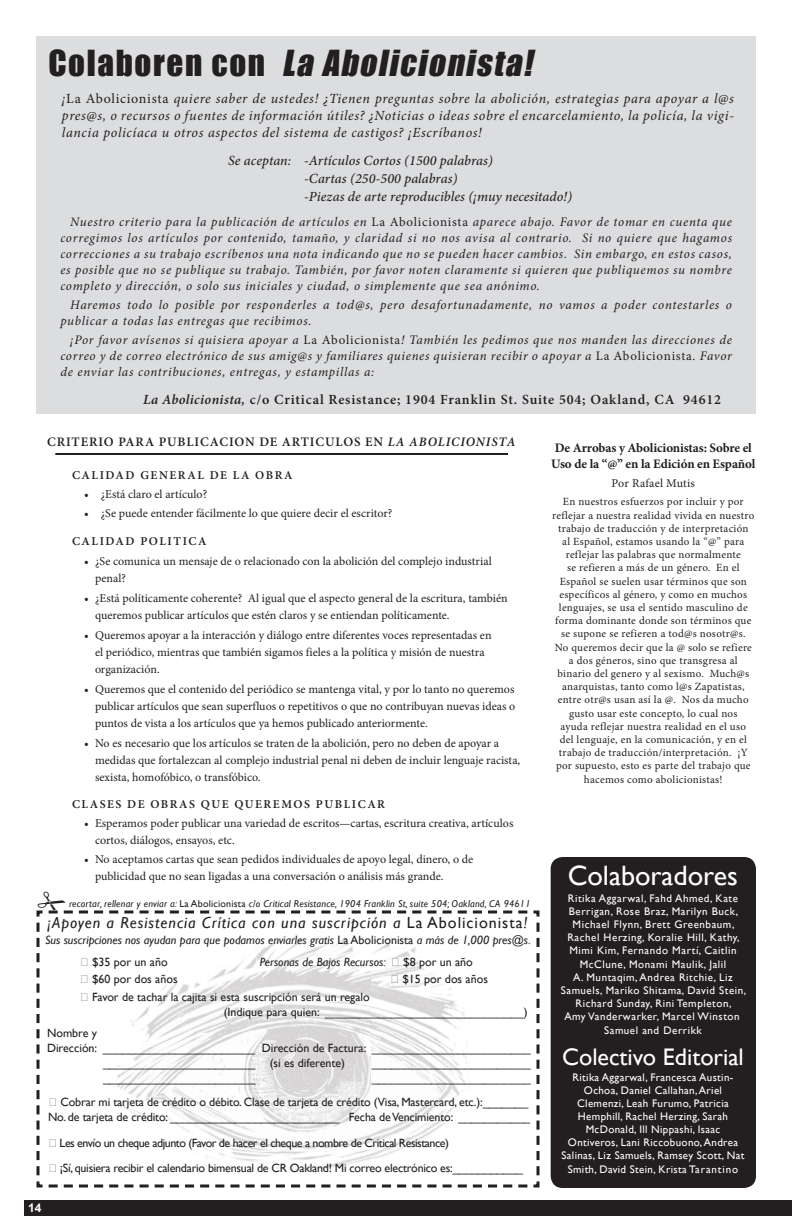
<style>
.page{position:relative;width:792px;height:1224px;background:#fff}
.page>*{position:absolute;margin:0;border:0;box-sizing:border-box;transform-origin:0 0}
.t1{font:italic 33px "Impact";color:#231f20}
.t2{font:28px "Gill Sans";color:#fff}
.t3{font:24px "Gill Sans";color:#fff}
.t4{font:italic 16px "Gill Sans";letter-spacing:.06em;color:#231f20}
.t5{font:italic 14px/17px "Minion Pro";letter-spacing:.045em;color:#231f20;text-align:justify}
.t6{font:italic 500 14px/18px "Minion Pro";letter-spacing:.005em;color:#231f20}
.t7{font:600 14px "Minion Pro";letter-spacing:.06em;color:#231f20}
.t8{font:italic 13px/16px "Minion Pro";letter-spacing:.055em;color:#231f20;text-align:justify}
.t9{font:700 13px/15.6px "Minion Pro";letter-spacing:-.01em;color:#231f20}
.t10{font:600 13px "Minion Pro";letter-spacing:.07em;color:#231f20}
.t11{font:12px/17px "Minion Pro";color:#231f20}
.t12{font:12px/17px "Gill Sans";letter-spacing:-.01em;color:#231f20}
.t13{font:12px/26px "Gill Sans";letter-spacing:-.04em;color:#231f20}
.t14{font:italic 12px/22.3px "Gill Sans";color:#231f20}
.t15{font:600 12px "Minion Pro";letter-spacing:.13em;color:#231f20}
.t16{font:700 12px "Arial";color:#fff}
.t17{font:11px/13.2px "Minion Pro";letter-spacing:.025em;color:#231f20;text-align:center}
.t18{font:11px/13.2px "Gill Sans";letter-spacing:.05em;color:#fff;text-align:center}
.t19{font:11px/13px "Gill Sans";letter-spacing:.03em;color:#fff;text-align:center}
.t20{font:italic 10px "Gill Sans";letter-spacing:.02em;color:#231f20}
.s1{font-style:normal}
.s2{font-style:italic}
.s3{color:#231f20}
</style>
<div class="page">
<div style="left:24px;top:1200px;width:768px;height:15px;background:#231f20"></div>
<div style="left:24px;top:1200px;width:768px;height:16px;border:1px solid #231f20"></div>
<div style="left:36px;top:36px;width:720px;height:378px;background:#dcdddf"></div>
<svg style="left:36px;top:910px;width:504px;height:278px"></svg>
<hr style="left:55px;top:453px;width:453px;height:2px;background:#231f20">
<div style="left:551px;top:857px;width:205px;height:331px;background:#231f20;border-radius:12px"></div>
<svg style="left:50px;top:1165px;width:6px;height:7px"></svg>
<svg style="left:81px;top:959px;width:6px;height:7px"></svg>
<svg style="left:81px;top:976px;width:6px;height:7px"></svg>
<svg style="left:393px;top:959px;width:6px;height:7px"></svg>
<svg style="left:392px;top:976px;width:6px;height:7px"></svg>
<svg style="left:81px;top:994px;width:6px;height:7px"></svg>
<svg style="left:50px;top:1099px;width:6px;height:7px"></svg>
<svg style="left:50px;top:1140px;width:6px;height:7px"></svg>
<svg style="left:38px;top:910px;width:489px;height:3px"></svg>
<h1 class="t1" style="left:48px;top:38px;width:494px"><span class="s1">C o l a b o r e n c o n</span> La Abolicionista!</h1>
<p class="t5" style="left:62px;top:90px;width:674px">¡<span class="s1">La Abolicionista</span> quiere saber de ustedes! ¿Tienen preguntas sobre la abolición, estrategias para apoyar a l@s pres@s, o recursos o fuentes de información útiles? ¿Noticias o ideas sobre el encarcelamiento, la policía, la vigi&shy;lancia policíaca u otros aspectos del sistema de castigos? ¡Escríbanos!</p>
<p class="t6" style="left:304px;top:152px;width:269px;text-indent:-76px">Se aceptan: -Artículos Cortos (1500 palabras)<br>-Cartas (250-500 palabras)<br>-Piezas de arte reproducibles (¡muy necesitado!)</p>
<p class="t8" style="left:60px;top:214px;width:673px;text-indent:10px">Nuestro criterio para la publicación de artículos en <span class="s1">La Abolicionista</span> aparece abajo. Favor de tomar en cuenta que corregimos los artículos por contenido, tamaño, y claridad si no nos avisa al contrario. Si no quiere que hagamos correcciones a su trabajo escríbenos una nota indicando que no se pueden hacer cambios. Sin embargo, en estos casos, es posible que no se publique su trabajo. También, por favor noten claramente si quieren que publiquemos su nombre completo y dirección, o solo sus iniciales y ciudad, o simplemente que sea anónimo.</p>
<p class="t8" style="left:60px;top:297px;width:673px;text-indent:10px">Haremos todo lo posible por responderles a tod@s, pero desafortunadamente, no vamos a poder contestarles o publicar a todas las entregas que recibimos.</p>
<p class="t8" style="left:60px;top:332px;width:673px;text-indent:10px">¡Por favor avísenos si quisiera apoyar a <span class="s1">La Abolicionista</span>! También les pedimos que nos manden las direcciones de correo y de correo electrónico de sus amig@s y familiares quienes quisieran recibir o apoyar a <span class="s1">La Abolicionista</span>. Favor de enviar las contribuciones, entregas, y estampillas a:</p>
<p class="t7" style="left:143px;top:389px;width:580px"><span class="s2">La Abolicionista,</span> c/o Critical Resistance; 1904 Franklin St. Suite 504; Oakland, CA 94612</p>
<p class="t10" style="left:47px;top:433px;width:470px">CRITERIO PARA PUBLICACION DE ARTICULOS EN <span class="s2">LA ABOLICIONISTA</span></p>
<p class="t15" style="left:72px;top:467px;width:222px">CALIDAD GENERAL DE LA OBRA</p>
<p class="t11" style="left:84px;top:485px;width:125px">• ¿Está claro el artículo?</p>
<p class="t11" style="left:84px;top:504px;width:310px">• ¿Se puede entender fácilmente lo que quiere decir el escritor?</p>
<p class="t15" style="left:72px;top:532px;width:136px">CALIDAD POLITICA</p>
<p class="t11" style="left:95px;top:552px;width:398px;text-indent:-11px">• ¿Se comunica un mensaje de o relacionado con la abolición del complejo industrial penal?</p>
<p class="t11" style="left:95px;top:589px;width:414px;text-indent:-11px">• ¿Está políticamente coherente? Al igual que el aspecto general de la escritura, también queremos publicar artículos que estén claros y se entiendan políticamente.</p>
<p class="t11" style="left:95px;top:626px;width:398px;text-indent:-11px">• Queremos apoyar a la interacción y diálogo entre diferentes voces representadas en el periódico, mientras que también sigamos fieles a la política y misión de nuestra organización.</p>
<p class="t11" style="left:95px;top:680px;width:422px;text-align:justify;text-indent:-11px">• Queremos que el contenido del periódico se mantenga vital, y por lo tanto no queremos publicar artículos que sean superfluos o repetitivos o que no contribuyan nuevas ideas o puntos de vista a los artículos que ya hemos publicado anteriormente.</p>
<p class="t11" style="left:95px;top:734px;width:427px;text-indent:-11px">• No es necesario que los artículos se traten de la abolición, pero no deben de apoyar a medidas que fortalezcan al complejo industrial penal ni deben de incluir lenguaje racista, sexista, homofóbico, o transfóbico.</p>
<p class="t15" style="left:72px;top:796px;width:315px">CLASES DE OBRAS QUE QUEREMOS PUBLICAR</p>
<p class="t11" style="left:95px;top:814px;width:420px;text-indent:-11px">• Esperamos poder publicar una variedad de escritos—cartas, escritura creativa, artículos cortos, diálogos, ensayos, etc.</p>
<p class="t11" style="left:95px;top:850px;width:380px;text-indent:-11px">• No aceptamos cartas que sean pedidos individuales de apoyo legal, dinero, o de publicidad que no sean ligadas a una conversación o análisis más grande.</p>
<p class="t20" style="left:69px;top:897px;width:463px">recortar, rellenar y enviar a: <span class="s1">La Abolicionista</span> c/o Critical Resistance, 1904 Franklin St, suite 504; Oakland, CA 94611</p>
<h3 class="t4" style="left:47px;top:913px;width:482px">¡Apoyen a Resistencia Crítica con una suscripción a <span class="s1">La Abolicionista</span>!</h3>
<p class="t14" style="left:92px;top:929px;width:440px;text-indent:-47px">Sus suscripciones nos ayudan para que podamos enviarles gratis <span class="s1">La Abolicionista</span> a más de 1,000 pres@s. <span class="s1">$35 por un año</span></p>
<p class="t12" style="left:92px;top:971px;width:87px">$60 por dos años</p>
<p class="t14" style="left:260px;top:951px;width:128px">Personas de Bajos Recursos:</p>
<p class="t12" style="left:402px;top:954px;width:87px">$8 por un año $15 por dos años</p>
<p class="t12" style="left:224px;top:990px;width:306px;line-height:14.4px;text-indent:-132px">Favor de tachar la cajita si esta suscripción será un regalo<br>(Indique para quien: ______________________________)</p>
<p class="t12" style="left:47px;top:1025px;width:52px">Nombre y</p>
<p class="t12" style="left:47px;top:1040px;width:485px">Dirección: _______________________ Dirección de Factura: ________________________</p>
<p class="t12" style="left:103px;top:1055px;width:244px">_______________________ (si es diferente)</p>
<p class="t12" style="left:372px;top:1055px;width:160px">________________________</p>
<p class="t12" style="left:103px;top:1070px;width:154px">_______________________</p>
<p class="t12" style="left:60px;top:1066px;width:472px;line-height:24px;text-align:right">________________________<br>Cobrar mi tarjeta de crédito o débito. Clase de tarjeta de crédito (Visa, Mastercard, etc.):_______</p>
<p class="t13" style="left:60px;top:1105px;width:472px;text-indent:-12px">No. de tarjeta de crédito: __________________________ Fecha de Vencimiento: ___________<br>Les envío un cheque adjunto (Favor de hacer el cheque a nombre de Critical Resistance)</p>
<p class="t16" style="left:28px;top:1200px;width:15px">14</p>
<p class="t12" style="left:60px;top:1160px;width:465px">¡Sí, quisiera recibir el calendario bimensual de CR Oakland! Mi correo electrónico es:___________</p>
<p class="t9" style="left:551px;top:440px;width:206px">De Arrobas y Abolicionistas: Sobre el<br>Uso de la “@” en la Edición en Español</p>
<p class="t11" style="left:612px;top:475px;width:85px">Por Rafael Mutis</p>
<p class="t17" style="left:552px;top:495px;width:204px">En nuestros esfuerzos por incluir y por reflejar a nuestra realidad vivida en nuestro trabajo de traducción y de interpretación<br>al Español, estamos usando la “@” para reflejar las palabras que normalmente<br>se refieren a más de un género. En el Español se suelen usar términos que son específicos al género, y como en muchos lenguajes, se usa el sentido masculino de forma dominante donde son términos que se supone se refieren a tod@s nosotr@s.<br>No queremos decir que la @ solo se refiere a dos géneros, sino que transgresa al binario del genero y al sexismo. Much@s anarquistas, tanto como l@s Zapatistas, entre otr@s usan así la @. Nos da mucho gusto usar este concepto, lo cual nos<br>ayuda reflejar nuestra realidad en el uso<br>del lenguaje, en la comunicación, y en el trabajo de traducción/interpretación. ¡Y por supuesto, esto es parte del trabajo que hacemos como abolicionistas!</p>
<h2 class="t2" style="left:568px;top:860px;width:172px">Colaboradores</h2>
<p class="t18" style="left:561px;top:891px;width:187px">Ritika Aggarwal, Fahd Ahmed, Kate Berrigan, Rose Braz, Marilyn Buck, Michael Flynn, Brett Greenbaum, Rachel Herzing, Koralie Hill, Kathy, Mimi Kim, Fernando Martí, Caitlin McClune, Monami Maulik, Jalil<br>A. Muntaqim, Andrea Ritchie, Liz Samuels, Mariko Shitama, David Stein, Richard Sunday, Rini Templeton,<br>Amy Vanderwarker, Marcel Winston<span class="s3">, </span>Samuel and Derrikk</p>
<h3 class="t3" style="left:562px;top:1043px;width:183px">Colectivo Editorial</h3>
<p class="t19" style="left:562px;top:1071px;width:184px">Ritika Aggarwal, Francesca Austin-Ochoa, Daniel Callahan, Ariel Clemenzi, Leah Furumo, Patricia Hemphill, Rachel Herzing, Sarah McDonald, Ill Nippashi, Isaac Ontiveros, Lani Riccobuono, Andrea Salinas, Liz Samuels, Ramsey Scott, Nat Smith, David Stein, Krista Tarantino</p>
</div>
